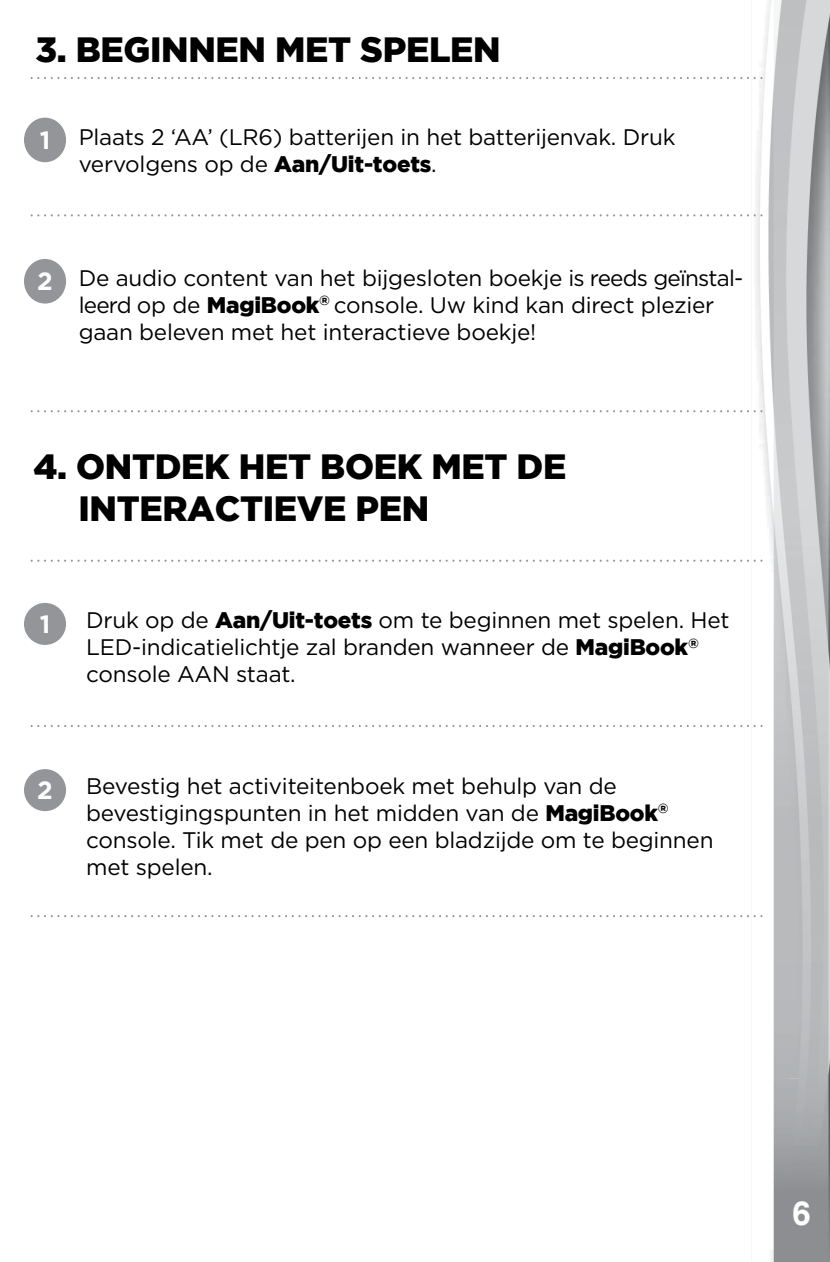
<style>
.page{position:relative;width:830px;height:1262px;background:#fff}
.page>*{position:absolute;margin:0;border:0;box-sizing:border-box;transform-origin:0 0}
.t1{font:900 35px/42px "Gotham";letter-spacing:-.01em;color:#000}
.t2{font:700 33px "Helvetica";color:#fff}
.t3{font:700 25px "Gotham HTF";color:#fff}
.t4{font:22.5px/27px "Gotham HTF";letter-spacing:-.01em;color:#000}
.s1{font-family:"Gotham";font-weight:900}
</style>
<div class="page">
<img style="left:587px;top:0;width:242px;height:1261px">
<svg style="left:32px;top:77px;width:730px;height:2px"></svg>
<svg style="left:32px;top:214px;width:730px;height:2px"></svg>
<svg style="left:32px;top:410px;width:730px;height:2px"></svg>
<div style="left:24px;top:118px;width:42px;height:44px;background:#939598;border-radius:50%"></div>
<div style="left:24px;top:259px;width:42px;height:44px;background:#939598;border-radius:50%"></div>
<svg style="left:32px;top:915px;width:730px;height:2px"></svg>
<svg style="left:32px;top:559px;width:730px;height:3px"></svg>
<svg style="left:32px;top:725px;width:730px;height:2px"></svg>
<div style="left:24px;top:603px;width:42px;height:42px;background:#939598;border-radius:50%"></div>
<div style="left:24px;top:769px;width:42px;height:42px;background:#939598;border-radius:50%"></div>
<h1 class="t1" style="left:35px;top:27px;width:466px">3. BEGINNEN MET SPELEN</h1>
<p class="t3" style="left:40px;top:125px;width:12px">1</p>
<p class="t4" style="left:79px;top:123px;width:598px">Plaats 2 ‘AA’ (LR6) batterijen in het batterijenvak. Druk vervolgens op de <span class="s1">Aan/Uit-toets</span>.</p>
<p class="t3" style="left:37px;top:266px;width:17px">2</p>
<p class="t4" style="left:79px;top:264px;width:666px">De audio content van het bijgesloten boekje is reeds geïnstal&shy;leerd op de <span class="s1">MagiBook</span><sup>®</sup> console. Uw kind kan direct plezier gaan beleven met het interactieve boekje!</p>
<h1 class="t1" style="left:78px;top:445px;width:489px;text-indent:-45px">4. ONTDEK HET BOEK MET DE<br>INTERACTIEVE PEN</h1>
<p class="t3" style="left:40px;top:609px;width:12px">1</p>
<p class="t4" style="left:86px;top:606px;width:644px">Druk op de <span class="s1">Aan/Uit-toets</span> om te beginnen met spelen. Het<br>LED-indicatielichtje zal branden wanneer de <span class="s1">MagiBook</span><sup>® </sup>console AAN staat.</p>
<p class="t3" style="left:37px;top:776px;width:17px">2</p>
<p class="t4" style="left:86px;top:771px;width:628px">Bevestig het activiteitenboek met behulp van de bevestigingspunten in het midden van de <span class="s1">MagiBook</span><sup>® </sup>console. Tik met de pen op een bladzijde om te beginnen met spelen.</p>
<h2 class="t2" style="left:792px;top:1193px;width:20px">6</h2>
</div>
